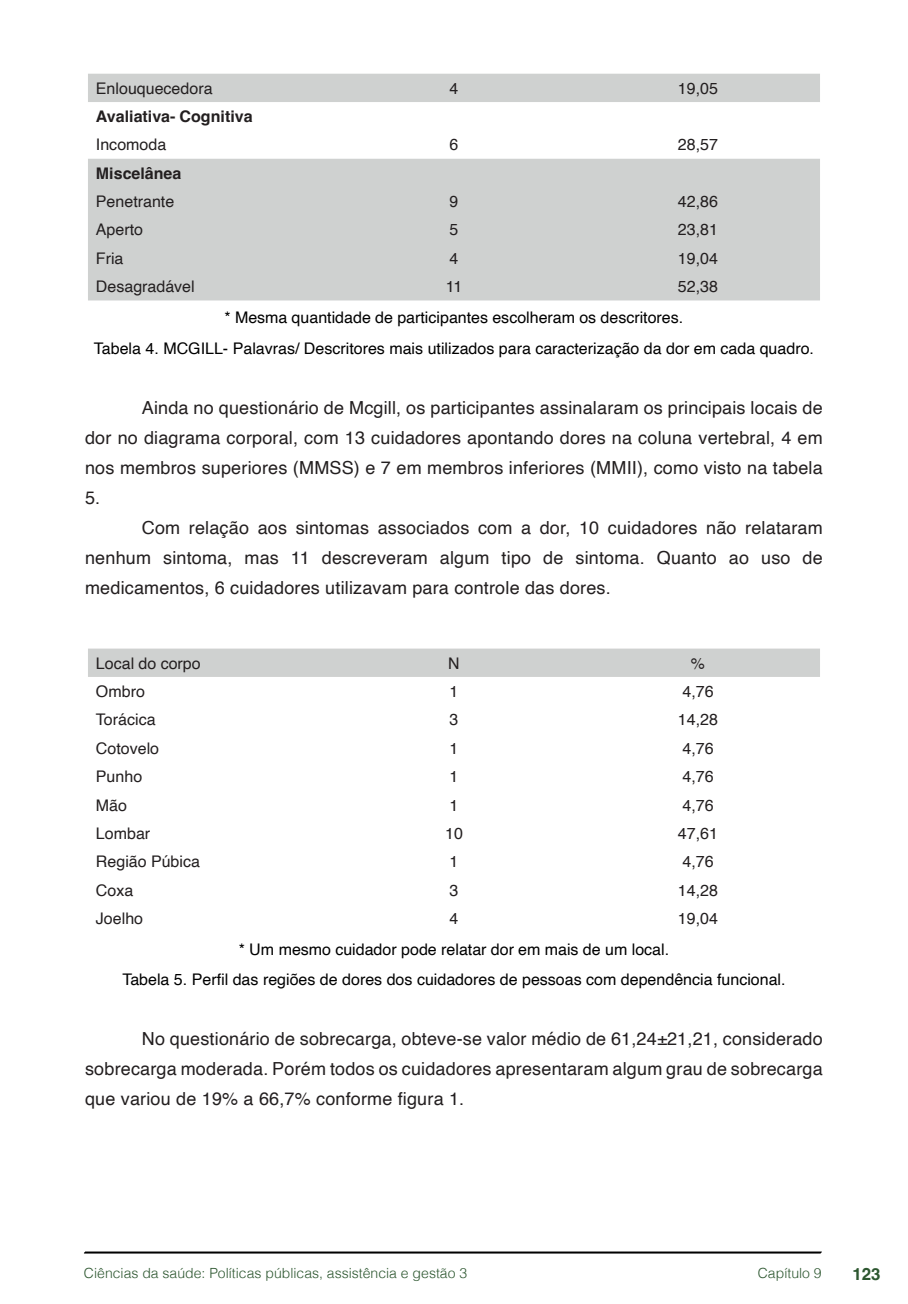
<style>
.page{position:relative;width:908px;height:1304px;background:#fff}
.page>*{position:absolute;margin:0;border:0;box-sizing:border-box;transform-origin:0 0}
.t1{font:18px/30px "Helvetica";letter-spacing:.01em;color:#231f20;text-align:justify}
.t2{font:700 16.8px "Helvetica";color:#2d5730}
.t3{font:16px/30.6px "Helvetica";color:#000;text-align:center}
.t4{font:16px "Helvetica";color:#231f20}
.t5{font:700 16px "Helvetica";color:#231f20}
.t6{font:300 14px "Helvetica";color:#2d5730}
</style>
<div class="page">
<svg style="left:84px;top:1251px;width:737px;height:3px;background:#515151"></svg>
<svg style="left:88px;top:74px;width:731px;height:226px;fill:#cfd1d0"></svg>
<div style="left:88px;top:649px;width:731px;height:28px;background:#cfd1d0"></div>
<p class="t4" style="left:96px;top:76px;width:118px">Enlouquecedora</p>
<p class="t4" style="left:449px;top:76px;width:10px">4</p>
<p class="t4" style="left:677px;top:76px;width:42px">19,05</p>
<p class="t5" style="left:96px;top:107px;width:158px">Avaliativa- Cognitiva</p>
<p class="t4" style="left:96px;top:132px;width:72px">Incomoda</p>
<p class="t4" style="left:449px;top:132px;width:10px">6</p>
<p class="t4" style="left:677px;top:132px;width:42px">28,57</p>
<p class="t5" style="left:96px;top:163px;width:87px">Miscelânea</p>
<p class="t4" style="left:96px;top:189px;width:80px">Penetrante</p>
<p class="t4" style="left:449px;top:189px;width:10px">9</p>
<p class="t4" style="left:677px;top:189px;width:42px">42,86</p>
<p class="t4" style="left:96px;top:217px;width:49px">Aperto</p>
<p class="t4" style="left:449px;top:217px;width:10px">5</p>
<p class="t4" style="left:677px;top:217px;width:42px">23,81</p>
<p class="t4" style="left:96px;top:246px;width:29px">Fria</p>
<p class="t4" style="left:449px;top:246px;width:10px">4</p>
<p class="t4" style="left:677px;top:246px;width:42px">19,04</p>
<p class="t4" style="left:96px;top:274px;width:100px">Desagradável</p>
<p class="t4" style="left:445px;top:274px;width:18px">11</p>
<p class="t4" style="left:677px;top:274px;width:42px">52,38</p>
<p class="t3" style="left:94px;top:303px;width:721px">* Mesma quantidade de participantes escolheram os descritores.<br>Tabela 4. MCGILL- Palavras/ Descritores mais utilizados para caracterização da dor em cada quadro.</p>
<p class="t1" style="left:85px;top:393px;width:738px;text-indent:57px">Ainda no questionário de Mcgill, os participantes assinalaram os principais locais de dor no diagrama corporal, com 13 cuidadores apontando dores na coluna vertebral, 4 em nos membros superiores (MMSS) e 7 em membros inferiores (MMII), como visto na tabela 5.</p>
<p class="t1" style="left:85px;top:513px;width:738px;text-indent:57px">Com relação aos sintomas associados com a dor, 10 cuidadores não relataram nenhum sintoma, mas 11 descreveram algum tipo de sintoma. Quanto ao uso de medicamentos, 6 cuidadores utilizavam para controle das dores.</p>
<p class="t4" style="left:96px;top:651px;width:106px">Local do corpo</p>
<p class="t4" style="left:448px;top:651px;width:13px">N</p>
<p class="t4" style="left:690px;top:651px;width:16px">%</p>
<p class="t4" style="left:96px;top:679px;width:50px">Ombro</p>
<p class="t4" style="left:449px;top:679px;width:10px">1</p>
<p class="t4" style="left:682px;top:679px;width:33px">4,76</p>
<p class="t4" style="left:96px;top:707px;width:61px">Torácica</p>
<p class="t4" style="left:449px;top:707px;width:10px">3</p>
<p class="t4" style="left:677px;top:707px;width:42px">14,28</p>
<p class="t4" style="left:96px;top:736px;width:65px">Cotovelo</p>
<p class="t4" style="left:449px;top:736px;width:10px">1</p>
<p class="t4" style="left:682px;top:736px;width:33px">4,76</p>
<p class="t4" style="left:96px;top:764px;width:48px">Punho</p>
<p class="t4" style="left:449px;top:764px;width:10px">1</p>
<p class="t4" style="left:682px;top:764px;width:33px">4,76</p>
<p class="t4" style="left:96px;top:793px;width:33px">Mão</p>
<p class="t4" style="left:449px;top:793px;width:10px">1</p>
<p class="t4" style="left:682px;top:793px;width:33px">4,76</p>
<p class="t4" style="left:96px;top:821px;width:56px">Lombar</p>
<p class="t4" style="left:445px;top:821px;width:19px">10</p>
<p class="t4" style="left:677px;top:821px;width:42px">47,61</p>
<p class="t4" style="left:96px;top:849px;width:105px">Região Púbica</p>
<p class="t4" style="left:449px;top:849px;width:10px">1</p>
<p class="t4" style="left:682px;top:849px;width:33px">4,76</p>
<p class="t4" style="left:96px;top:878px;width:39px">Coxa</p>
<p class="t4" style="left:449px;top:878px;width:10px">3</p>
<p class="t4" style="left:677px;top:878px;width:42px">14,28</p>
<p class="t4" style="left:96px;top:906px;width:49px">Joelho</p>
<p class="t4" style="left:449px;top:906px;width:10px">4</p>
<p class="t4" style="left:677px;top:906px;width:42px">19,04</p>
<p class="t3" style="left:122px;top:934px;width:664px">* Um mesmo cuidador pode relatar dor em mais de um local.<br>Tabela 5. Perfil das regiões de dores dos cuidadores de pessoas com dependência funcional.</p>
<p class="t1" style="left:85px;top:1024px;width:738px;text-indent:57px">No questionário de sobrecarga, obteve-se valor médio de 61,24±21,21, considerado sobrecarga moderada. Porém todos os cuidadores apresentaram algum grau de sobrecarga que variou de 19% a 66,7% conforme figura 1.</p>
<p class="t6" style="left:84px;top:1261px;width:384px">Ciências da saúde: Políticas públicas, assistência e gestão 3</p>
<p class="t6" style="left:757px;top:1261px;width:65px">Capítulo 9</p>
<p class="t2" style="left:851px;top:1264px;width:30px">123</p>
</div>
